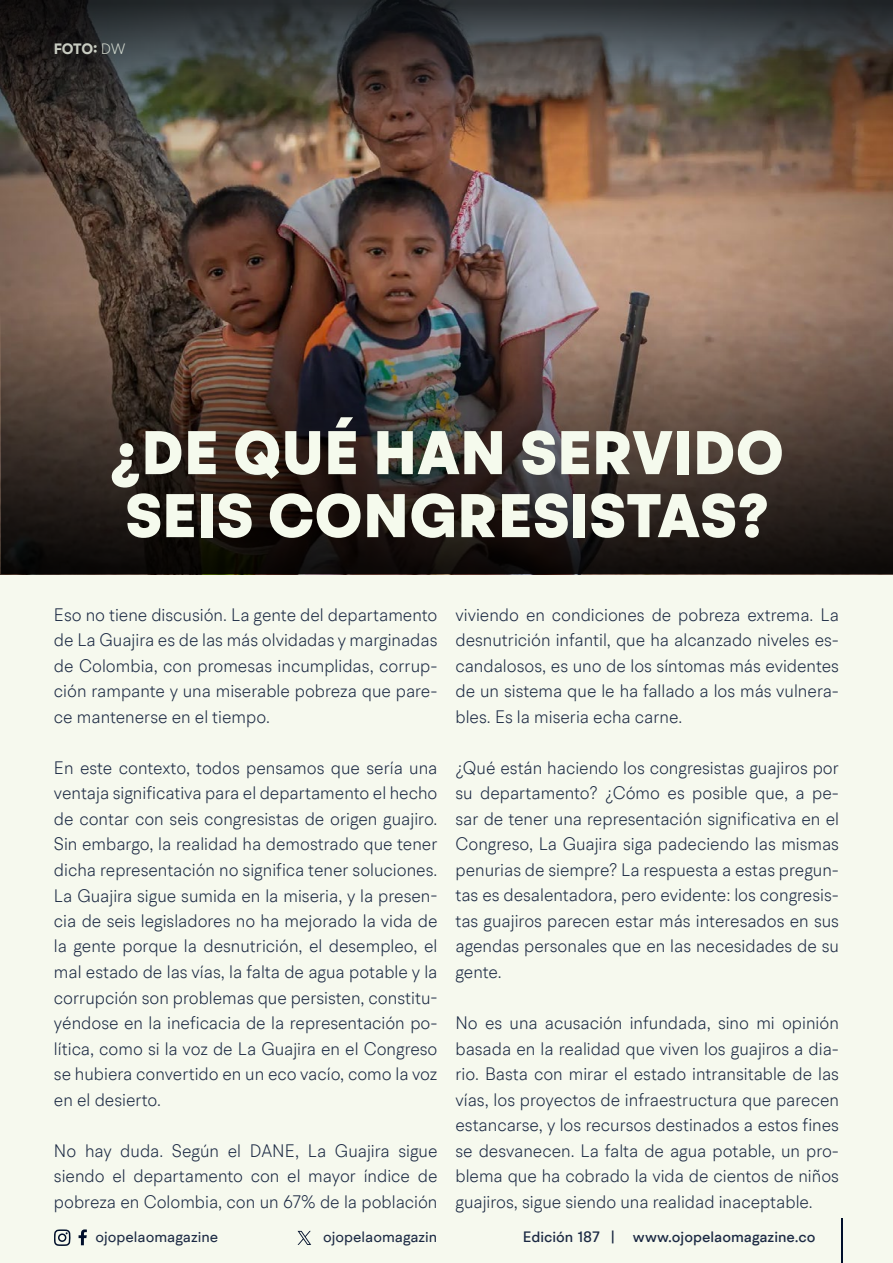
<style>
.page{position:relative;width:893px;height:1263px;background:#f6f9ee}
.page>*{position:absolute;margin:0;border:0;box-sizing:border-box;transform-origin:0 0}
.t1{font:900 61.5px/63px "BR Hendrix";letter-spacing:.01em;color:#f5faed}
.t2{font:300 18px/25.5px "BR Hendrix";color:#1b2943;text-align:justify;scale:.95 1}
.t3{font:500 15px "BR Hendrix";color:#1b2943}
.t4{font:15px "BR Hendrix";color:#1b2943}
.t5{font:700 15px "BR Hendrix";color:#f5faed}
.s1{font-weight:300}
</style>
<div class="page">
<svg style="left:79px;top:1229px;width:8px;height:16px"></svg>
<svg style="left:54px;top:1229px;width:17px;height:17px"></svg>
<hr style="left:841px;top:1219px;width:1px;height:44px;background:#000f2b">
<svg style="left:298px;top:1231px;width:13px;height:14px"></svg>
<img style="left:0;top:136px;width:893px;height:438px">
<img style="left:1px;top:311px;width:892px;height:262px">
<svg style="left:0;top:0;width:893px;height:136px;background:#454039"></svg>
<p class="t5" style="left:53px;top:40px;width:74px">FOTO: <span class="s1">DW</span></p>
<h1 class="t1" style="left:110px;top:423px;width:675px">¿DE QUÉ HAN SERVIDO<br>SEIS CONGRESISTAS?</h1>
<p class="t2" style="left:54px;top:602px;width:405px">Eso no tiene discusión. La gente del departamento de La Guajira es de las más olvidadas y marginadas de Colombia, con promesas incumplidas, corrup&shy;ción rampante y una miserable pobreza que pare&shy;ce mantenerse en el tiempo.</p>
<p class="t2" style="left:54px;top:755px;width:405px">En este contexto, todos pensamos que sería una ventaja significativa para el departamento el hecho de contar con seis congresistas de origen guajiro.<br>Sin embargo, la realidad ha demostrado que tener dicha representación no significa tener soluciones.<br>La Guajira sigue sumida en la miseria, y la presen&shy;cia de seis legisladores no ha mejorado la vida de la gente porque la desnutrición, el desempleo, el mal estado de las vías, la falta de agua potable y la corrupción son problemas que persisten, constitu&shy;yéndose en la ineficacia de la representación po&shy;lítica, como si la voz de La Guajira en el Congreso se hubiera convertido en un eco vacío, como la voz en el desierto.</p>
<p class="t2" style="left:54px;top:1137px;width:405px">No hay duda. Según el DANE, La Guajira sigue siendo el departamento con el mayor índice de pobreza en Colombia, con un 67% de la población</p>
<p class="t2" style="left:455px;top:602px;width:405px">viviendo en condiciones de pobreza extrema. La desnutrición infantil, que ha alcanzado niveles es&shy;candalosos, es uno de los síntomas más evidentes de un sistema que le ha fallado a los más vulnera&shy;bles. Es la miseria echa carne.</p>
<p class="t2" style="left:455px;top:755px;width:405px">¿Qué están haciendo los congresistas guajiros por su departamento? ¿Cómo es posible que, a pe&shy;sar de tener una representación significativa en el Congreso, La Guajira siga padeciendo las mismas penurias de siempre? La respuesta a estas pregun&shy;tas es desalentadora, pero evidente: los congresis&shy;tas guajiros parecen estar más interesados en sus agendas personales que en las necesidades de su gente.</p>
<p class="t2" style="left:455px;top:1010px;width:405px">No es una acusación infundada, sino mi opinión basada en la realidad que viven los guajiros a dia&shy;rio. Basta con mirar el estado intransitable de las vías, los proyectos de infraestructura que parecen estancarse, y los recursos destinados a estos fines se desvanecen. La falta de agua potable, un pro&shy;blema que ha cobrado la vida de cientos de niños guajiros, sigue siendo una realidad inaceptable.</p>
<p class="t4" style="left:96px;top:1227px;width:124px">ojopelaomagazine</p>
<p class="t4" style="left:323px;top:1227px;width:116px">ojopelaomagazin</p>
<p class="t3" style="left:523px;top:1227px;width:294px">Edición 187 | www.ojopelaomagazine.co</p>
</div>
